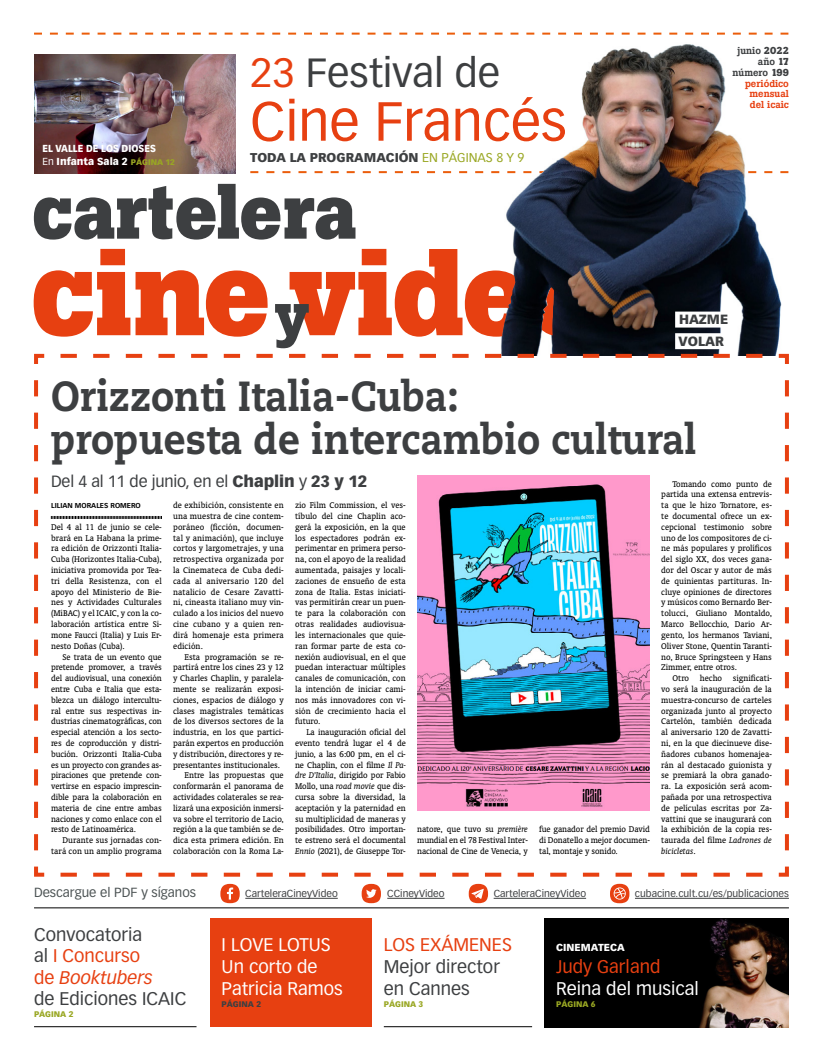
<style>
.page{position:relative;width:823px;height:1061px;background:#fff}
.page>*{position:absolute;margin:0;border:0;box-sizing:border-box;transform-origin:0 0}
.t1{font:700 122px "Boton";letter-spacing:-.01em;color:#e74011}
.t2{font:700 77.6px "Boton";letter-spacing:-.005em;color:#3d3f41}
.t3{font:54px "Vectora LH";color:#e74011}
.t4{font:800 42px/43.2px "Caecilia";color:#3d3f41;scale:.9 1}
.t5{font:40px "Vectora LH";color:#3d3f41}
.t6{font:18px/21.6px "Vectora LH";color:#3d3f41}
.t7{font:18px/21.6px "Vectora LH";color:#fff}
.t8{font:18px "Vectora LH";color:#e74011}
.t9{font:16px "Vectora LH";letter-spacing:-.01em;color:#3d3f41}
.t10{font:900 13.1px/21.6px "Vectora LH";color:#3d3f41}
.t11{font:13px "Vectora LH";color:#4c5354}
.t12{font:900 12.6px "Vectora LH";color:#3d3f41}
.t13{font:10px "Vectora LH";color:#3d3f41}
.t14{font:500 10px/10.8px "Boton";color:#e74011;text-align:right}
.t15{font:900 10px/13px "Vectora LH";color:#fff;scale:.9 1}
.t16{font:900 10px "Vectora LH";color:#fff}
.t17{font:9.4px/10.8px "Oranda BT";color:#000;text-align:justify}
.t18{font:900 8px "Vectora LH";color:#99a723}
.t19{font:900 8px "Vectora LH";color:#3d3f41}
.t20{font:700 7px "Vectora LH";color:#000}
.s1{font-weight:400}
.s2{font-size:8px;color:#99a723}
.s3{color:#e74011}
.s4{font-weight:400;color:#99a723}
.s5{font-size:60px;color:#3d3f41}
.s6{color:#3d3f41}
.s7{font-weight:700;color:#3d3f41}
.s8{font-weight:900}
.s9{font-style:italic}
.s10{font-style:italic;color:#e74011}
</style>
<div class="page">
<img style="left:34px;top:54px;width:201px;height:119px">
<img style="left:491px;top:32px;width:297px;height:320px">
<svg style="left:34px;top:33px;width:754px;height:2px"></svg>
<svg style="left:250px;top:171px;width:538px;height:2px"></svg>
<hr style="left:34px;top:907px;width:754px;height:1px;background:#000">
<hr style="left:383px;top:1026px;width:148px;height:1px;background:#000">
<hr style="left:34px;top:1026px;width:162px;height:1px;background:#000">
<hr style="left:493px;top:897px;width:92px;height:1px;background:#3d3f41">
<svg style="left:468px;top:883px;width:20px;height:19px"></svg>
<hr style="left:634px;top:897px;width:154px;height:1px;background:#3d3f41">
<svg style="left:610px;top:883px;width:19px;height:20px"></svg>
<hr style="left:387px;top:897px;width:57px;height:1px;background:#3d3f41">
<svg style="left:361px;top:883px;width:20px;height:19px"></svg>
<hr style="left:245px;top:897px;width:92px;height:1px;background:#3d3f41">
<svg style="left:220px;top:883px;width:19px;height:19px"></svg>
<div style="left:210px;top:918px;width:161px;height:108px;background:#e74011"></div>
<img style="left:501px;top:44px;width:225px;height:308px">
<img style="left:544px;top:918px;width:244px;height:108px">
<div style="left:674px;top:311px;width:57px;height:16px;background:#fff"></div>
<div style="left:674px;top:333px;width:53px;height:16px;background:#fff"></div>
<svg style="left:34px;top:352px;width:755px;height:525px"></svg>
<p class="t15" style="left:43px;top:141px;width:148px">EL VALLE DE LOS DIOSES<br><span class="s1">En</span> Infanta Sala 2 <span class="s2">PÁGINA 12</span></p>
<h3 class="t5" style="left:250px;top:49px;width:251px"><span class="s3">23</span> Festival de</h3>
<h3 class="t3" style="left:250px;top:90px;width:318px">Cine Francés</h3>
<h3 class="t12" style="left:250px;top:150px;width:275px">TODA LA PROGRAMACIÓN <span class="s4">EN PÁGINAS 8 Y 9</span></h3>
<h2 class="t2" style="left:32px;top:165px;width:326px">cartelera</h2>
<h1 class="t1" style="left:30px;top:220px;width:570px">cine<span class="s5">y</span>video</h1>
<p class="t14" style="left:732px;top:45px;width:58px"><span class="s6">junio</span> <span class="s7">2022 </span><span class="s6">año</span> <span class="s7">17 </span><span class="s6">número</span> <span class="s7">199 </span>periódico mensual<br>del icaic</p>
<h3 class="t10" style="left:678px;top:309px;width:51px">HAZME<br>VOLAR</h3>
<h3 class="t4" style="left:51px;top:374px;width:718px">Orizzonti Italia-Cuba:<br>propuesta de intercambio cultural</h3>
<h3 class="t9" style="left:51px;top:471px;width:317px">Del 4 al 11 de junio, en el <span class="s8">Chaplin</span> y <span class="s8">23 y 12</span></h3>
<p class="t20" style="left:51px;top:501px;width:91px">LILIAN MORALES ROMERO</p>
<p class="t17" style="left:51px;top:521px;width:112px">Del 4 al 11 de junio se cele&shy;brará en La Habana la prime&shy;ra edición de Orizzonti Italia-Cuba (Horizontes Italia-Cuba), iniciativa promovida por Tea&shy;tri della Resistenza, con el apoyo del Ministerio de Bie&shy;nes y Actividades Culturales (MiBAC) y el ICAIC, y con la co&shy;laboración artística entre Si&shy;mone Faucci (Italia) y Luis Er&shy;nesto Doñas (Cuba).</p>
<p class="t17" style="left:51px;top:651px;width:112px;text-indent:11px">Se trata de un evento que pretende promover, a través del audiovisual, una conexión entre Cuba e Italia que esta&shy;blezca un diálogo intercultu&shy;ral entre sus respectivas in&shy;dustrias cinematográficas, con especial atención a los secto&shy;res de coproducción y distri&shy;bución. Orizzonti Italia-Cuba es un proyecto con grandes as&shy;piraciones que pretende con&shy;vertirse en espacio imprescin&shy;dible para la colaboración en materia de cine entre ambas naciones y como enlace con el resto de Latinoamérica.</p>
<p class="t17" style="left:51px;top:834px;width:112px;text-align:right">Durante sus jornadas con&shy;tará con un amplio programa</p>
<p class="t17" style="left:173px;top:499px;width:112px">de exhibición, consistente en una muestra de cine contem&shy;poráneo (ficción, documen&shy;tal y animación), que incluye cortos y largometrajes, y una retrospectiva organizada por la Cinemateca de Cuba dedi&shy;cada al aniversario 120 del natalicio de Cesare Zavatti&shy;ni, cineasta italiano muy vin&shy;culado a los inicios del nuevo cine cubano y a quien ren&shy;dirá homenaje esta primera edición.</p>
<p class="t17" style="left:184px;top:651px;width:101px">Esta programación se re-</p>
<p class="t17" style="left:173px;top:661px;width:112px">partirá entre los cines 23 y 12</p>
<p class="t17" style="left:173px;top:672px;width:112px">y Charles Chaplin, y paralela-</p>
<p class="t17" style="left:173px;top:683px;width:112px">mente se realizarán exposi-</p>
<p class="t17" style="left:173px;top:694px;width:112px">ciones, espacios de diálogo y</p>
<p class="t17" style="left:173px;top:705px;width:112px">clases magistrales temáticas</p>
<p class="t17" style="left:173px;top:715px;width:112px">de los diversos sectores de la</p>
<p class="t17" style="left:173px;top:726px;width:112px">industria, en los que partici-</p>
<p class="t17" style="left:173px;top:737px;width:112px">parán expertos en producción</p>
<p class="t17" style="left:173px;top:748px;width:112px">y distribución, directores y re-</p>
<p class="t17" style="left:173px;top:759px;width:108px">presentantes institucionales.</p>
<p class="t17" style="left:184px;top:769px;width:101px">Entre las propuestas que</p>
<p class="t17" style="left:173px;top:780px;width:112px">conformarán el panorama de</p>
<p class="t17" style="left:173px;top:791px;width:112px">actividades colaterales se rea-</p>
<p class="t17" style="left:173px;top:802px;width:112px">lizará una exposición inmersi-</p>
<p class="t17" style="left:173px;top:813px;width:112px">va sobre el territorio de Lacio,</p>
<p class="t17" style="left:173px;top:823px;width:112px">región a la que también se de-</p>
<p class="t17" style="left:173px;top:834px;width:112px">dica esta primera edición. En</p>
<p class="t17" style="left:173px;top:845px;width:112px">colaboración con la Roma La-</p>
<p class="t17" style="left:295px;top:499px;width:112px">zio Film Commission, el ves&shy;tíbulo del cine Chaplin aco&shy;gerá la exposición, en la que los espectadores podrán ex&shy;perimentar en primera perso&shy;na, con el apoyo de la realidad aumentada, paisajes y locali&shy;zaciones de ensueño de esta zona de Italia. Estas iniciati&shy;vas permitirán crear un puen&shy;te para la colaboración con otras realidades audiovisua&shy;les internacionales que quie&shy;ran formar parte de esta co&shy;nexión audiovisual, en el que puedan interactuar múltiples canales de comunicación, con la intención de iniciar cami&shy;nos más innovadores con vi&shy;sión de crecimiento hacia el futuro.</p>
<p class="t17" style="left:295px;top:726px;width:112px;text-indent:11px">La inauguración oficial del evento tendrá lugar el 4 de junio, a las 6:00 pm, en el ci&shy;ne Chaplin, con el filme <span class="s9">Il Pa&shy;dre D’Italia</span>, dirigido por Fabio Mollo, una <span class="s9">road movie</span> que dis&shy;cursa sobre la diversidad, la aceptación y la paternidad en su multiplicidad de maneras y posibilidades. Otro importan&shy;te estreno será el documental <span class="s9">Ennio</span> (2021), de Giuseppe Tor-</p>
<p class="t17" style="left:417px;top:823px;width:112px">natore, que tuvo su <span class="s9">première </span>mundial en el 78 Festival Inter&shy;nacional de Cine de Venecia, y</p>
<p class="t17" style="left:539px;top:823px;width:112px">fue ganador del premio David di Donatello a mejor documen&shy;tal, montaje y sonido.</p>
<p class="t17" style="left:660px;top:478px;width:112px;text-indent:11px">Tomando como punto de partida una extensa entrevis&shy;ta que le hizo Tornatore, es&shy;te documental ofrece un ex&shy;cepcional testimonio sobre uno de los compositores de ci&shy;ne más populares y prolíficos del siglo XX, dos veces gana&shy;dor del Oscar y autor de más de quinientas partituras. In&shy;cluye opiniones de directores y músicos como Bernardo Ber&shy;tolucci, Giuliano Montaldo, Marco Bellocchio, Dario Ar&shy;gento, los hermanos Taviani, Oliver Stone, Quentin Taranti&shy;no, Bruce Springsteen y Hans Zimmer, entre otros.</p>
<p class="t17" style="left:660px;top:672px;width:112px;text-indent:11px">Otro hecho significati&shy;vo será la inauguración de la muestra-concurso de carteles organizada junto al proyecto Cartelón, también dedicada al aniversario 120 de Zavatti&shy;ni, en la que diecinueve dise&shy;ñadores cubanos homenajea&shy;rán al destacado guionista y se premiará la obra ganado&shy;ra. La exposición será acom&shy;pañada por una retrospectiva de películas escritas por Za&shy;vattini que se inaugurará con la exhibición de la copia res&shy;taurada del filme <span class="s9">Ladrones de bicicletas</span>.</p>
<h3 class="t11" style="left:34px;top:884px;width:163px">Descargue el PDF y síganos</h3>
<p class="t13" style="left:245px;top:887px;width:94px">CarteleraCineyVideo</p>
<p class="t13" style="left:387px;top:887px;width:59px">CCineyVideo</p>
<p class="t13" style="left:493px;top:887px;width:94px">CarteleraCineyVideo</p>
<p class="t13" style="left:634px;top:887px;width:155px">cubacine.cult.cu/es/publicaciones</p>
<h3 class="t8" style="left:383px;top:934px;width:130px">LOS EXÁMENES</h3>
<h3 class="t6" style="left:383px;top:955px;width:118px">Mejor director en Cannes</h3>
<p class="t18" style="left:383px;top:998px;width:41px">PÁGINA 3</p>
<h3 class="t6" style="left:34px;top:923px;width:154px">Convocatoria<br>al <span class="s3">I Concurso<br>de</span> <span class="s10">Booktubers<br></span>de Ediciones ICAIC</h3>
<p class="t18" style="left:34px;top:1009px;width:41px">PÁGINA 2</p>
<h3 class="t7" style="left:221px;top:934px;width:123px">I LOVE LOTUS<br>Un corto de<br>Patricia Ramos</h3>
<p class="t19" style="left:221px;top:998px;width:41px">PÁGINA 2</p>
<p class="t16" style="left:556px;top:941px;width:70px">CINEMATECA</p>
<h3 class="t8" style="left:556px;top:955px;width:106px">Judy Garland</h3>
<h3 class="t7" style="left:556px;top:977px;width:144px">Reina del musical</h3>
<p class="t18" style="left:556px;top:998px;width:41px">PÁGINA 6</p>
</div>
